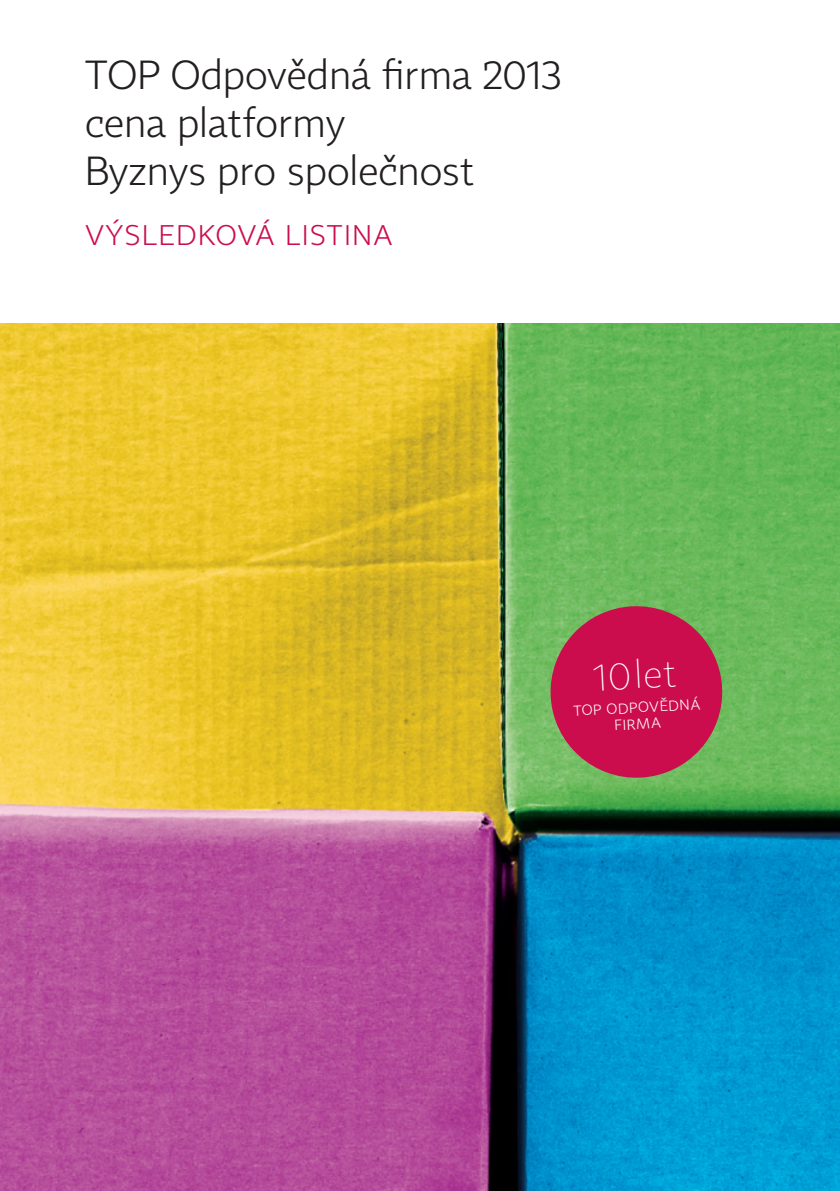
<style>
.page{position:relative;width:840px;height:1191px;background:#fff}
.page>*{position:absolute;margin:0;border:0;box-sizing:border-box;transform-origin:0 0}
.t1{font:300 40px/48px "Tabac Sans";color:#231f20}
.samolepky{font:100 37.8px "Tabac Sans";color:#fff}
.t2{font:300 28px "Tabac Sans";letter-spacing:.06em;color:#cc0d4d}
.samolepky-2{font:300 14.4px "Tabac Sans";color:#fff}
</style>
<div class="page">
<img style="left:0;top:323px;width:839px;height:868px">
<svg style="left:548px;top:604px;width:176px;height:176px;background:#b43952"></svg>
<p class="t1" style="left:85px;top:51px;width:478px">TOP Odpovědná firma 2013</p>
<p class="t1" style="left:85px;top:99px;width:391px">cena platformy<br>Byznys pro společnost</p>
<p class="t2" style="left:85px;top:218px;width:309px">VÝSLEDKOVÁ LISTINA</p>
<p class="samolepky" style="left:592px;top:654px;width:85px;rotate:-3deg">10let</p>
<p class="samolepky-2" style="left:572px;top:702px;width:128px;rotate:-3deg">TOP ODPOVĚDNÁ</p>
<p class="samolepky-2" style="left:613px;top:716px;width:48px;rotate:-3deg">FIRMA</p>
</div>
